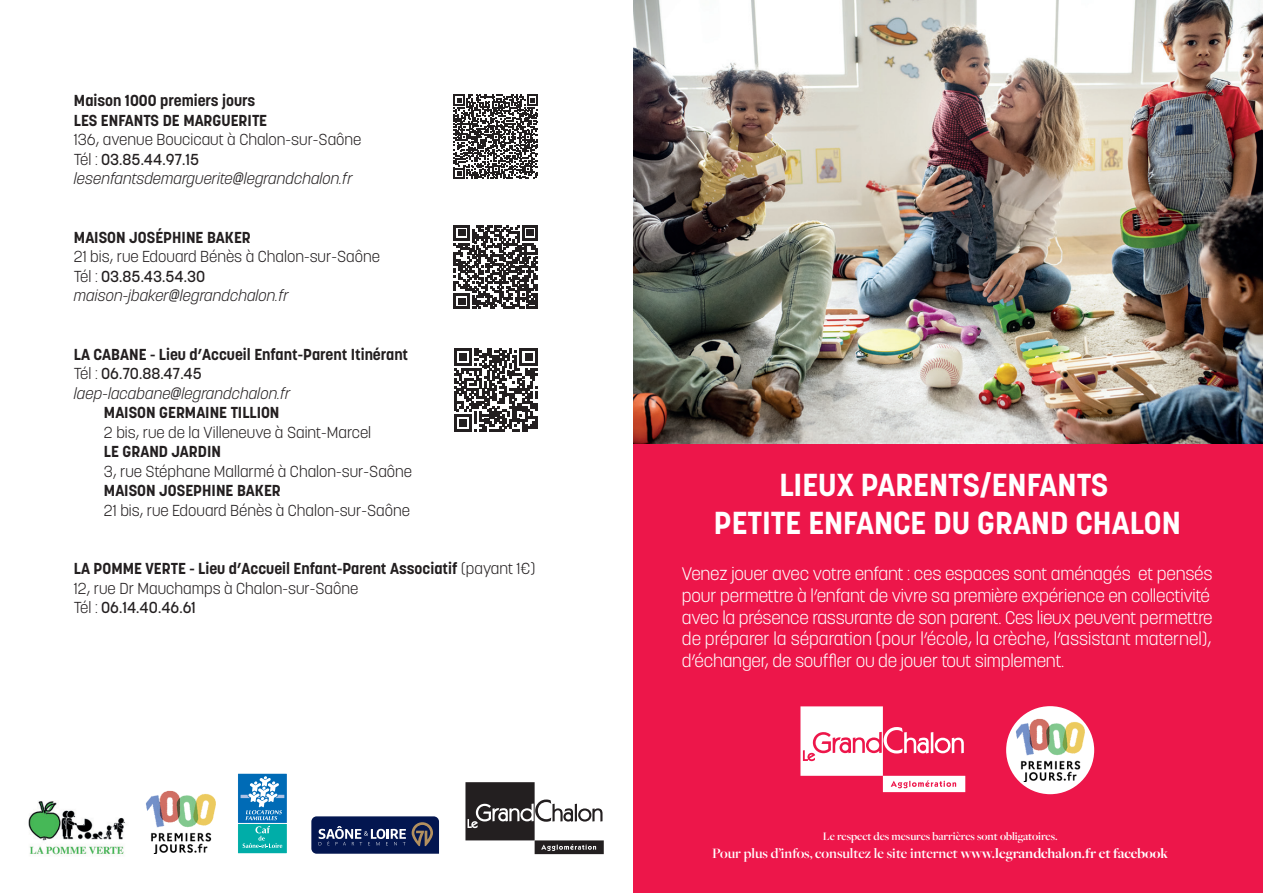
<style>
.page{position:relative;width:1263px;height:893px;background:#fff}
.page>*{position:absolute;margin:0;border:0;box-sizing:border-box;transform-origin:0 0}
.t1{font:700 31.5px/37.8px "Korolev";color:#fff;text-align:center}
.t2{font:300 18px/21.6px "Korolev";letter-spacing:-.01em;color:#fff}
.t3{font:700 15.75px/19.5px "Korolev";color:#231f20}
.t4{font:300 15.75px/19.5px "Korolev";color:#231f20}
.t5{font:600 15px "Freight Big Pro";color:#fff}
.t6{font:600 12px "Freight Big Pro";color:#fff}
.s1{font-weight:500}
.s2{font-style:italic}
.s3{font-weight:300}
.s4{font-weight:300;font-style:italic}
.s5{font-weight:700}
</style>
<div class="page">
<div style="left:595px;top:0;width:668px;height:893px;background:#ed164a"></div>
<img style="left:632px;top:0;width:631px;height:444px">
<div style="left:0;top:0;width:632px;height:893px;background:#fff"></div>
<svg style="left:465px;top:782px;width:139px;height:72px"></svg>
<svg style="left:311px;top:816px;width:128px;height:38px;background:#293765"></svg>
<div style="left:237px;top:799px;width:50px;height:55px;background:#00ada8"></div>
<div style="left:237px;top:799px;width:51px;height:55px;border:1px solid #fff"></div>
<div style="left:237px;top:773px;width:50px;height:50px;background:#006bb6"></div>
<div style="left:237px;top:773px;width:51px;height:51px;border:1px solid #fff"></div>
<svg style="left:241px;top:776px;width:43px;height:44px"></svg>
<svg style="left:243px;top:826px;width:39px;height:22px"></svg>
<img style="left:28px;top:801px;width:97px;height:54px">
<svg style="left:800px;top:706px;width:165px;height:86px"></svg>
<div style="left:1006px;top:706px;width:88px;height:88px;background:#fff;border-radius:50%"></div>
<img style="left:1015px;top:719px;width:70px;height:63px">
<img style="left:146px;top:790px;width:69px;height:63px">
<svg style="left:453px;top:95px;width:85px;height:84px"></svg>
<svg style="left:454px;top:225px;width:84px;height:84px"></svg>
<hr style="left:535px;top:293px;width:3px;height:16px;background:#231f20">
<svg style="left:454px;top:348px;width:83px;height:83px"></svg>
<p class="t3" style="left:74px;top:91px;width:195px">Maison 1000 premiers jours<br>LES ENFANTS DE MARGUERITE</p>
<p class="t4" style="left:74px;top:131px;width:289px">136, avenue Boucicaut à Chalon-sur-Saône<br>Tél : <span class="s1">03.85.44.97.15 </span><span class="s2">lesenfantsdemarguerite@legrandchalon.fr</span></p>
<p class="t3" style="left:74px;top:227px;width:178px">MAISON JOSÉPHINE BAKER</p>
<p class="t4" style="left:74px;top:248px;width:307px">21 bis, rue Edouard Bénès à Chalon-sur-Saône<br>Tél : <span class="s1">03.85.43.54.30 </span><span class="s2">maison-jbaker@legrandchalon.fr</span></p>
<p class="t3" style="left:74px;top:344px;width:336px">LA CABANE - Lieu d’Accueil Enfant-Parent Itinérant<br><span class="s3">Tél :</span> <span class="s1">06.70.88.47.45 </span><span class="s4">laep-lacabane@legrandchalon.fr</span></p>
<p class="t3" style="left:104px;top:403px;width:177px">MAISON GERMAINE TILLION</p>
<p class="t4" style="left:104px;top:424px;width:269px">2 bis, rue de la Villeneuve à Saint-Marcel</p>
<p class="t3" style="left:104px;top:442px;width:119px">LE GRAND JARDIN</p>
<p class="t4" style="left:104px;top:463px;width:310px">3, rue Stéphane Mallarmé à Chalon-sur-Saône</p>
<p class="t3" style="left:104px;top:481px;width:178px">MAISON JOSEPHINE BAKER</p>
<p class="t4" style="left:104px;top:502px;width:307px">21 bis, rue Edouard Bénès à Chalon-sur-Saône</p>
<p class="t3" style="left:74px;top:559px;width:463px">LA POMME VERTE - Lieu d’Accueil Enfant-Parent Associatif <span class="s3">(payant 1€)<br>12, rue Dr Mauchamps à Chalon-sur-Saône<br>Tél :</span> <span class="s1">06.14.40.46.61</span></p>
<h1 class="t1" style="left:714px;top:466px;width:468px">LIEUX PARENTS/ENFANTS<br>PETITE ENFANCE DU GRAND CHALON</h1>
<p class="t2" style="left:682px;top:564px;width:532px">Venez jouer avec votre enfant : ces espaces sont aménagés et pensés pour permettre à l’enfant de vivre sa première expérience en collectivité avec la présence rassurante de son parent. Ces lieux peuvent permettre de préparer la séparation (pour l’école, la crèche, l’assistant maternel), d’échanger, de souffler ou de jouer tout simplement.</p>
<p class="t6" style="left:823px;top:832px;width:236px">Le respect des mesures barrières sont obligatoires.</p>
<p class="t5" style="left:712px;top:847px;width:457px">Pour plus d’infos, consultez le site internet <span class="s5">www.legrandchalon.fr et facebook</span></p>
</div>
